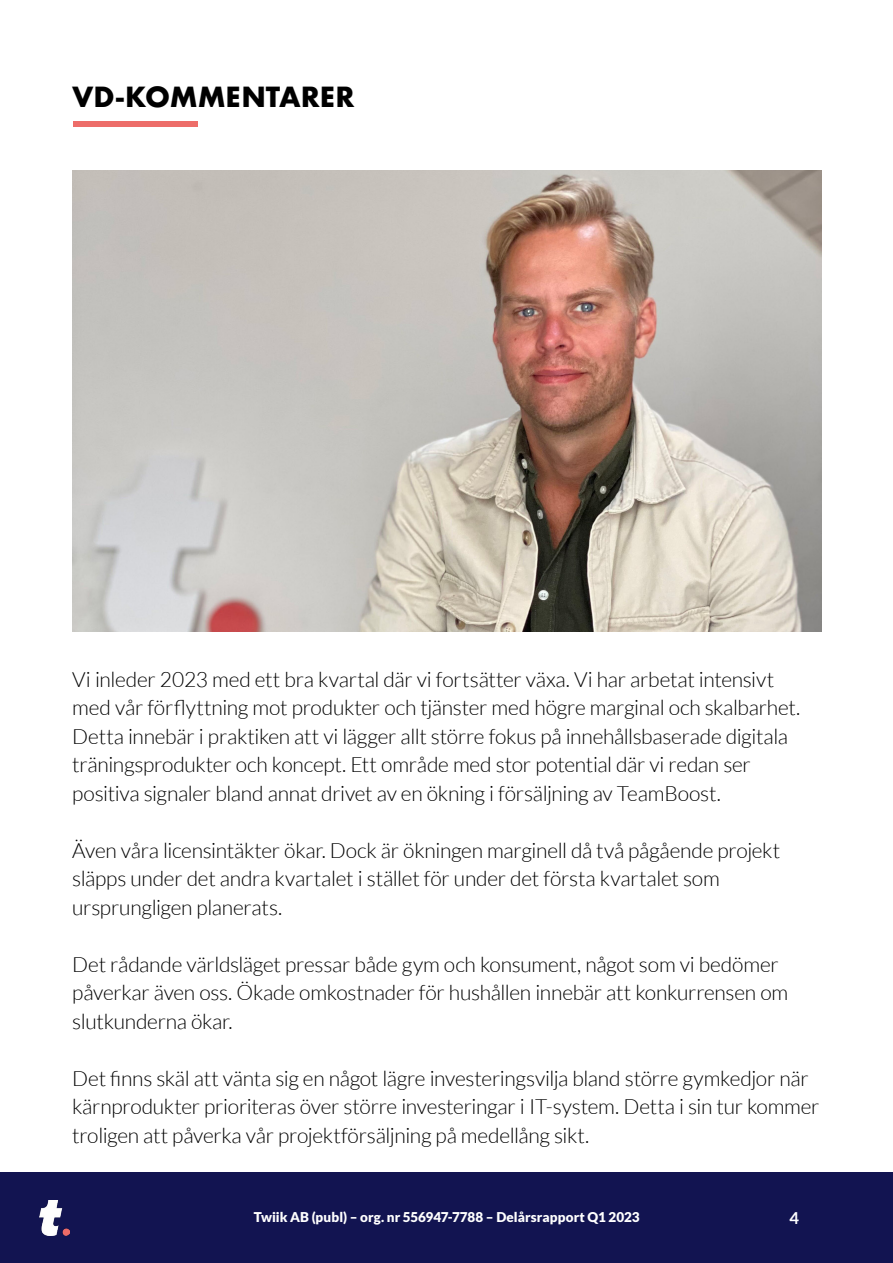
<style>
.page{position:relative;width:893px;height:1263px;background:#fff}
.page>*{position:absolute;margin:0;border:0;box-sizing:border-box;transform-origin:0 0}
.t1{font:700 27px "Futura";color:#000}
.t2{font:300 21px/28.5px "Lato";letter-spacing:-.015em;color:#000}
.t3{font:700 16.5px "Lato";color:#fff}
.t4{font:900 13.5px "Lato";letter-spacing:.005em;color:#fff}
</style>
<div class="page">
<img style="left:73px;top:170px;width:748px;height:461px">
<div style="left:0;top:1172px;width:893px;height:91px;background:#121451"></div>
<img style="left:40px;top:1200px;width:29px;height:35px">
<div style="left:73px;top:121px;width:125px;height:5px;background:#ed6d69"></div>
<p class="t1" style="left:72px;top:78px;width:284px">VD-KOMMENTARER</p>
<p class="t2" style="left:72px;top:665px;width:730px">Vi inleder 2023 med ett bra kvartal där vi fortsätter växa. Vi har arbetat intensivt med vår förflyttning mot produkter och tjänster med högre marginal och skalbarhet.<br>Detta innebär i praktiken att vi lägger allt större fokus på innehållsbaserade digitala träningsprodukter och koncept. Ett område med stor potential där vi redan ser positiva signaler bland annat drivet av en ökning i försäljning av TeamBoost.</p>
<p class="t2" style="left:72px;top:836px;width:709px">Även våra licensintäkter ökar. Dock är ökningen marginell då två pågående projekt släpps under det andra kvartalet i stället för under det första kvartalet som ursprungligen planerats.</p>
<p class="t2" style="left:72px;top:950px;width:717px">Det rådande världsläget pressar både gym och konsument, något som vi bedömer påverkar även oss. Ökade omkostnader för hushållen innebär att konkurrensen om slutkunderna ökar.</p>
<p class="t2" style="left:72px;top:1064px;width:749px">Det finns skäl att vänta sig en något lägre investeringsvilja bland större gymkedjor när kärnprodukter prioriteras över större investeringar i IT-system. Detta i sin tur kommer troligen att påverka vår projektförsäljning på medellång sikt.</p>
<p class="t4" style="left:254px;top:1209px;width:387px">Twiik AB (publ) – org. nr 556947-7788 – Delårsrapport Q1 2023</p>
<p class="t3" style="left:789px;top:1209px;width:11px">4</p>
</div>
